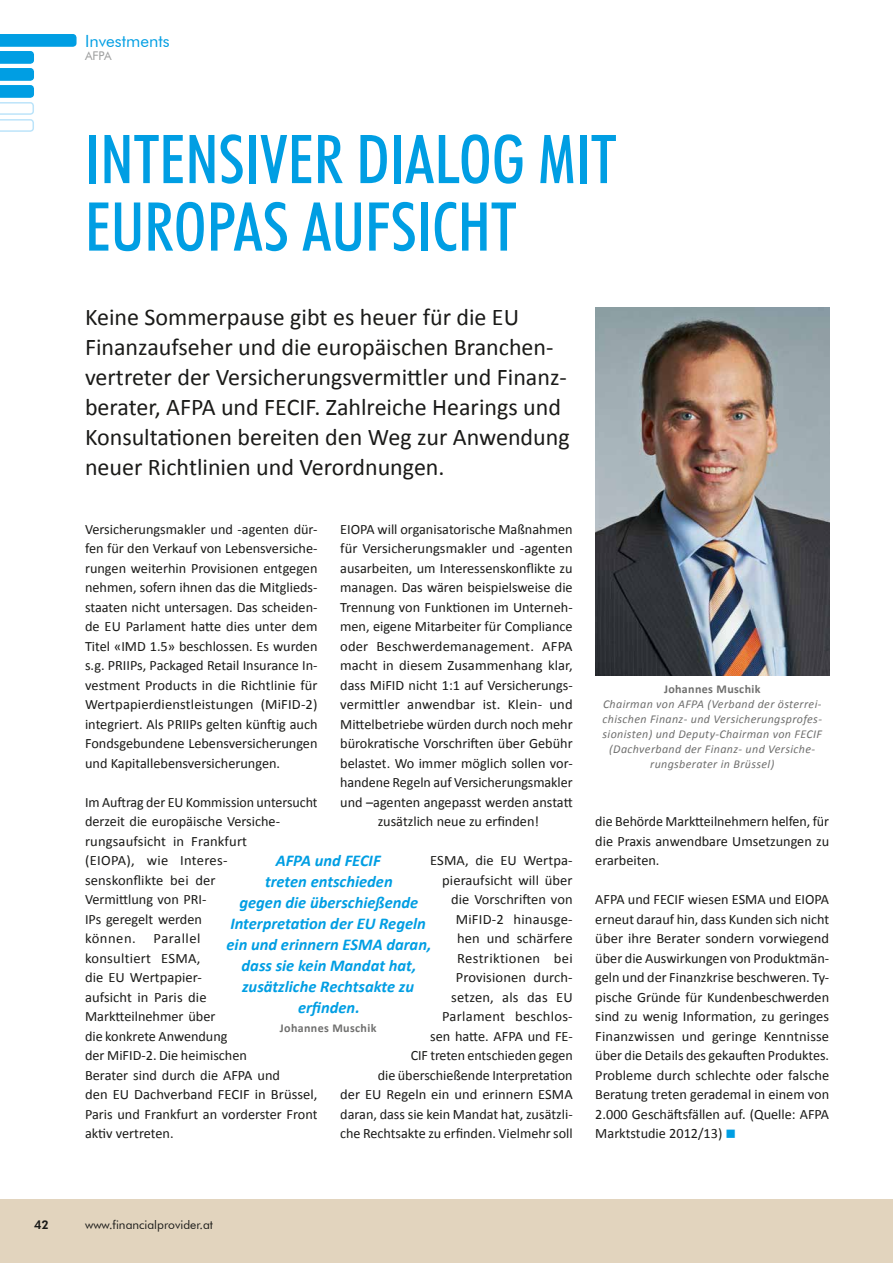
<style>
.page{position:relative;width:893px;height:1263px;background:#fff}
.page>*{position:absolute;margin:0;border:0;box-sizing:border-box;transform-origin:0 0}
.t1{font:500 condensed 67.5px/67.5px "Futura BT";color:#009ee3}
.t2{font:24px/30px "Calibri";color:#1a1a18}
.t3{font:16.8px "Futura BT";color:#009ee3}
.t4{font:italic 700 16.5px/21px "Calibri";color:#009ee3;text-align:center}
.t5{font:14.25px/19.5px "Calibri";color:#1a1a18;text-align:justify}
.t6{font:italic 12px/15px "Calibri";letter-spacing:.03em;color:#6f6f6e;text-align:center}
.t7{font:700 12px "Calibri";letter-spacing:.03em;color:#6f6f6e}
.t8{font:12px "Futura BT";color:#1a1a18}
.t9{font:12px "Futura BT";color:#9c9d9d}
.t10{font:800 12px "Futura BT";color:#1a1a18}
.s1{color:#009ee3}
</style>
<div class="page">
<div style="left:0;top:1199px;width:893px;height:64px;background:#e2d4be"></div>
<svg style="left:0;top:34px;width:77px;height:98px"></svg>
<img style="left:595px;top:307px;width:234px;height:368px">
<p class="t3" style="left:85px;top:31px;width:86px">Investments</p>
<p class="t9" style="left:85px;top:49px;width:28px">AFPA</p>
<h1 class="t1" style="left:85px;top:125px;width:533px">INTENSIVER DIALOG MIT<br>EUROPAS AUFSICHT</h1>
<p class="t2" style="left:85px;top:302px;width:486px">Keine Sommerpause gibt es heuer für die EU Finanzaufseher und die europäischen Branchen&shy;vertreter der Versicherungsvermittler und Finanz&shy;berater, AFPA und FECIF. Zahlreiche Hearings und Konsultationen bereiten den Weg zur Anwendung neuer Richtlinien und Verordnungen.</p>
<p class="t5" style="left:340px;top:519px;width:234px;text-align:center">EIOPA will organisatorische Maßnahmen für Versicherungsmakler und -agenten ausarbeiten, um Interessenskonflikte zu managen. Das wären beispielsweise die Trennung von Funktionen im Unterneh&shy;men, eigene Mitarbeiter für Compliance oder Beschwerdemanagement. AFPA macht in diesem Zusammenhang klar, dass MiFID nicht 1:1 auf Versicherungs&shy;vermittler anwendbar ist. Klein- und Mittelbetriebe würden durch noch mehr bürokratische Vorschriften über Gebühr belastet. Wo immer möglich sollen vor&shy;handene Regeln auf Versicherungsmakler und –agenten angepasst werden anstatt zusätzlich neue zu erfinden!</p>
<p class="t5" style="left:340px;top:851px;width:234px;text-align:right">ESMA, die EU Wertpa-<br>pieraufsicht will über<br>die Vorschriften von<br>MiFID-2 hinausge-<br>hen und schärfere<br>Restriktionen bei<br>Provisionen durch-<br>setzen, als das EU<br>Parlament beschlos-<br>sen hatte. AFPA und FE-<br>CIF treten entschieden gegen<br>die überschießende Interpretation<br>der EU Regeln ein und erinnern ESMA daran, dass sie kein Mandat hat, zusätzli&shy;che Rechtsakte zu erfinden. Vielmehr soll</p>
<p class="t5" style="left:85px;top:519px;width:234px">Versicherungsmakler und -agenten dür&shy;fen für den Verkauf von Lebensversiche&shy;rungen weiterhin Provisionen entgegen nehmen, sofern ihnen das die Mitglieds&shy;staaten nicht untersagen. Das scheiden&shy;de EU Parlament hatte dies unter dem Titel «IMD 1.5» beschlossen. Es wurden s.g. PRIIPs, Packaged Retail Insurance In&shy;vestment Products in die Richtlinie für Wertpapierdienstleistungen (MiFID-2) integriert. Als PRIIPs gelten künftig auch Fondsgebundene Lebensversicherungen und Kapitallebensversicherungen.</p>
<p class="t5" style="left:85px;top:792px;width:234px;text-align:left">Im Auftrag der EU Kommission untersucht derzeit die europäische Versiche&shy;rungsaufsicht in Frankfurt<br>(EIOPA), wie Interes-<br>senskonflikte bei der<br>Vermittlung von PRI-<br>IPs geregelt werden<br>können. Parallel<br>konsultiert ESMA,<br>die EU Wertpapier-<br>aufsicht in Paris die<br>Marktteilnehmer über<br>die konkrete Anwendung<br>der MiFID-2. Die heimischen<br>Berater sind durch die AFPA und<br>den EU Dachverband FECIF in Brüssel,<br>Paris und Frankfurt an vorderster Front aktiv vertreten.</p>
<p class="t4" style="left:227px;top:850px;width:206px">AFPA und FECIF<br>treten entschieden<br>gegen die überschießende<br>Interpretation der EU Regeln ein und erinnern ESMA daran, dass sie kein Mandat hat, zusätzliche Rechtsakte zu erfinden.</p>
<p class="t7" style="left:280px;top:1021px;width:98px">Johannes Muschik</p>
<p class="t7" style="left:664px;top:681px;width:98px">Johannes Muschik</p>
<p class="t6" style="left:602px;top:696px;width:221px">Chairman von AFPA (Verband der österrei&shy;chischen Finanz- und Versicherungsprofes&shy;sionisten) und Deputy-Chairman von FECIF (Dachverband der Finanz- und Versiche&shy;rungsberater in Brüssel)</p>
<p class="t5" style="left:595px;top:812px;width:235px">die Behörde Marktteilnehmern helfen, für die Praxis anwendbare Umsetzungen zu erarbeiten.</p>
<p class="t5" style="left:595px;top:890px;width:235px">AFPA und FECIF wiesen ESMA und EIOPA erneut darauf hin, dass Kunden sich nicht über ihre Berater sondern vorwiegend über die Auswirkungen von Produktmän&shy;geln und der Finanzkrise beschweren. Ty&shy;pische Gründe für Kundenbeschwerden sind zu wenig Information, zu geringes Finanzwissen und geringe Kenntnisse über die Details des gekauften Produktes.<br>Probleme durch schlechte oder falsche Beratung treten gerademal in einem von 2.000 Geschäftsfällen auf. (Quelle: AFPA Marktstudie 2012/13) <span class="s1">■</span></p>
<p class="t10" style="left:34px;top:1217px;width:16px">42</p>
<p class="t8" style="left:85px;top:1217px;width:129px">www.financialprovider.at</p>
</div>
